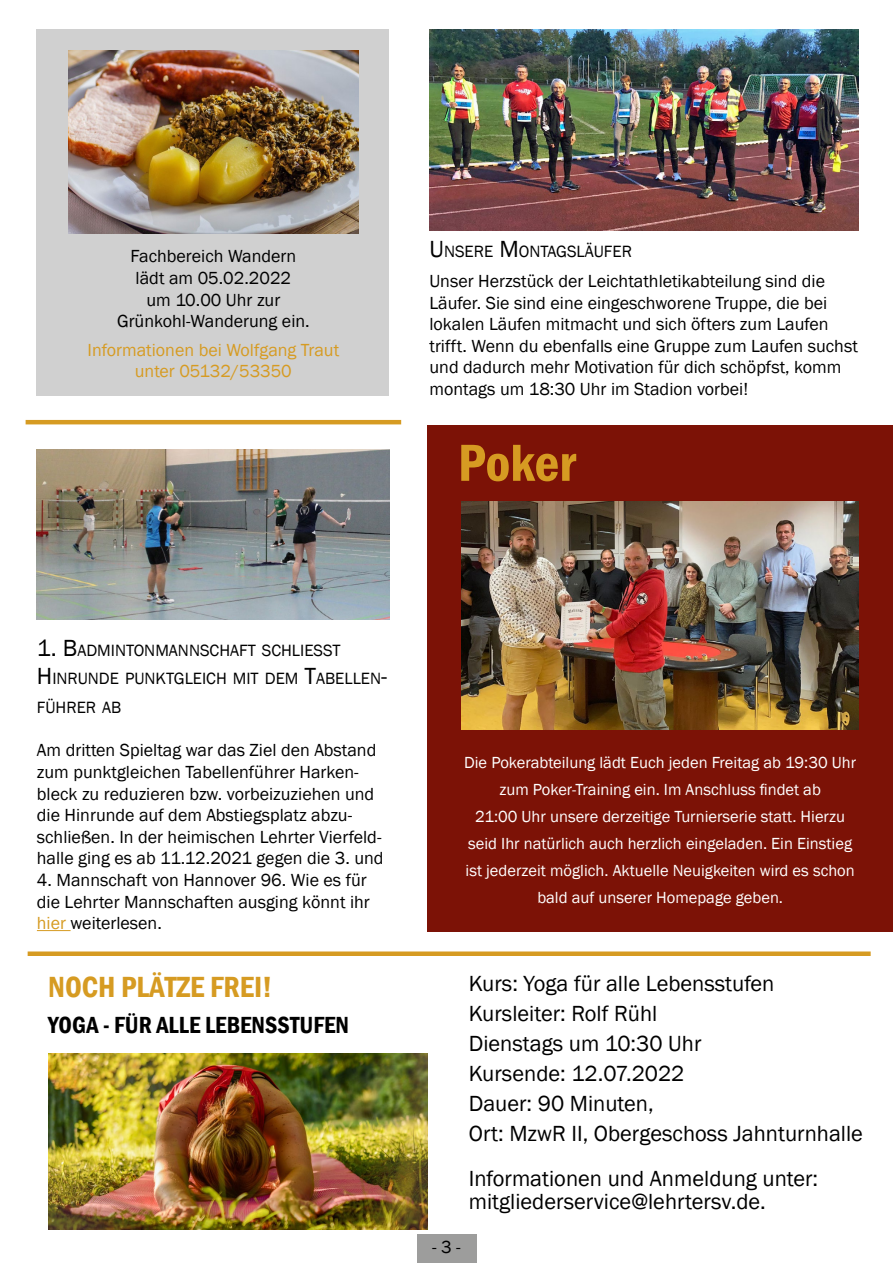
<style>
.page{position:relative;width:893px;height:1263px;background:#fff}
.page>*{position:absolute;margin:0;border:0;box-sizing:border-box;transform-origin:0 0}
.t1{font:600 condensed 54px "Franklin Gothic";color:#d69b22}
.t2{font:600 condensed 30px "Franklin Gothic";color:#d69b22}
.t3{font:600 condensed 24px "Franklin Gothic";color:#000}
.t4{font:22.5px/30px "Franklin Gothic";color:#000}
.t5{font:18px/21.6px "Franklin Gothic";color:#000}
.t6{font:18px/21.6px "Franklin Gothic";color:#d69b22;text-align:center}
.t7{font:16.8px/28.8px "Franklin Gothic";color:#000}
.t8{font:16.5px/27px "Franklin Gothic";color:#fff;text-align:center}
.s1{font-size:24px}
.s2{color:#d69b22}
</style>
<div class="page">
<div style="left:427px;top:425px;width:466px;height:507px;background:#7c1206"></div>
<div style="left:28px;top:951px;width:843px;height:5px;background:#d69b22"></div>
<div style="left:417px;top:1234px;width:60px;height:29px;background:#9d9d9c"></div>
<img style="left:48px;top:1054px;width:379px;height:175px">
<img style="left:461px;top:502px;width:398px;height:227px">
<div style="left:36px;top:30px;width:353px;height:366px;background:#d0d0d0"></div>
<img style="left:69px;top:50px;width:289px;height:184px">
<hr style="left:26px;top:420px;width:375px;height:4px;background:#d69b22">
<img style="left:36px;top:449px;width:353px;height:171px">
<hr style="left:37px;top:930px;width:34px;height:1px;background:#d69b22">
<img style="left:430px;top:30px;width:429px;height:200px">
<p class="t5" style="left:117px;top:246px;width:194px;text-align:center">Fachbereich Wandern lädt am 05.02.2022<br>um 10.00 Uhr zur<br>Grünkohl-Wanderung ein.</p>
<p class="t6" style="left:88px;top:339px;width:253px">Informationen bei Wolfgang Traut unter 05132/53350</p>
<p class="t7" style="left:429px;top:237px;width:204px"><span class="s1">U</span> NSERE <span class="s1">M</span> ONTAGSLÄUFER</p>
<p class="t5" style="left:429px;top:271px;width:430px">Unser Herzstück der Leichtathletikabteilung sind die Läufer. Sie sind eine eingeschworene Truppe, die bei lokalen Läufen mitmacht und sich öfters zum Laufen trifft. Wenn du ebenfalls eine Gruppe zum Laufen suchst und dadurch mehr Motivation für dich schöpfst, komm montags um 18:30 Uhr im Stadion vorbei!</p>
<h1 class="t1" style="left:458px;top:427px;width:120px">Poker</h1>
<p class="t7" style="left:37px;top:636px;width:352px"><span class="s1">1. B</span>ADMINTONMANNSCHAFT SCHLIESST<br><span class="s1">H</span> INRUNDE PUNKTGLEICH MIT DEM <span class="s1">T</span>ABELLEN<span class="s1">-<br></span>FÜHRER AB</p>
<p class="t5" style="left:37px;top:740px;width:348px">Am dritten Spieltag war das Ziel den Abstand zum punktgleichen Tabellenführer Harken&shy;bleck zu reduzieren bzw. vorbeizuziehen und die Hinrunde auf dem Abstiegsplatz abzu&shy;schließen. In der heimischen Lehrter Vierfeld&shy;halle ging es ab 11.12.2021 gegen die 3. und</p>
<p class="t5" style="left:37px;top:870px;width:334px">4. Mannschaft von Hannover 96. Wie es für die Lehrter Mannschaften ausging könnt ihr <span class="s2">hier</span> weiterlesen.</p>
<h2 class="t2" style="left:48px;top:966px;width:226px">NOCH PLÄTZE FREI!</h2>
<h3 class="t3" style="left:48px;top:1008px;width:302px">YOGA - FÜR ALLE LEBENSSTUFEN</h3>
<p class="t8" style="left:464px;top:749px;width:393px">Die Pokerabteilung lädt Euch jeden Freitag ab 19:30 Uhr zum Poker-Training ein. Im Anschluss findet ab<br>21:00 Uhr unsere derzeitige Turnierserie statt. Hierzu seid Ihr natürlich auch herzlich eingeladen. Ein Einstieg ist jederzeit möglich. Aktuelle Neuigkeiten wird es schon bald auf unserer Homepage geben.</p>
<p class="t4" style="left:469px;top:969px;width:396px">Kurs: Yoga für alle Lebensstufen<br>Kursleiter: Rolf Rühl<br>Dienstags um 10:30 Uhr<br>Kursende: 12.07.2022<br>Dauer: 90 Minuten,<br>Ort: MzwR II, Obergeschoss Jahnturnhalle</p>
<p class="t4" style="left:469px;top:1168px;width:351px;line-height:22.5px">Informationen und Anmeldung unter: mitgliederservice@lehrtersv.de.</p>
<p class="t5" style="left:432px;top:1237px;width:30px">- 3 -</p>
</div>
